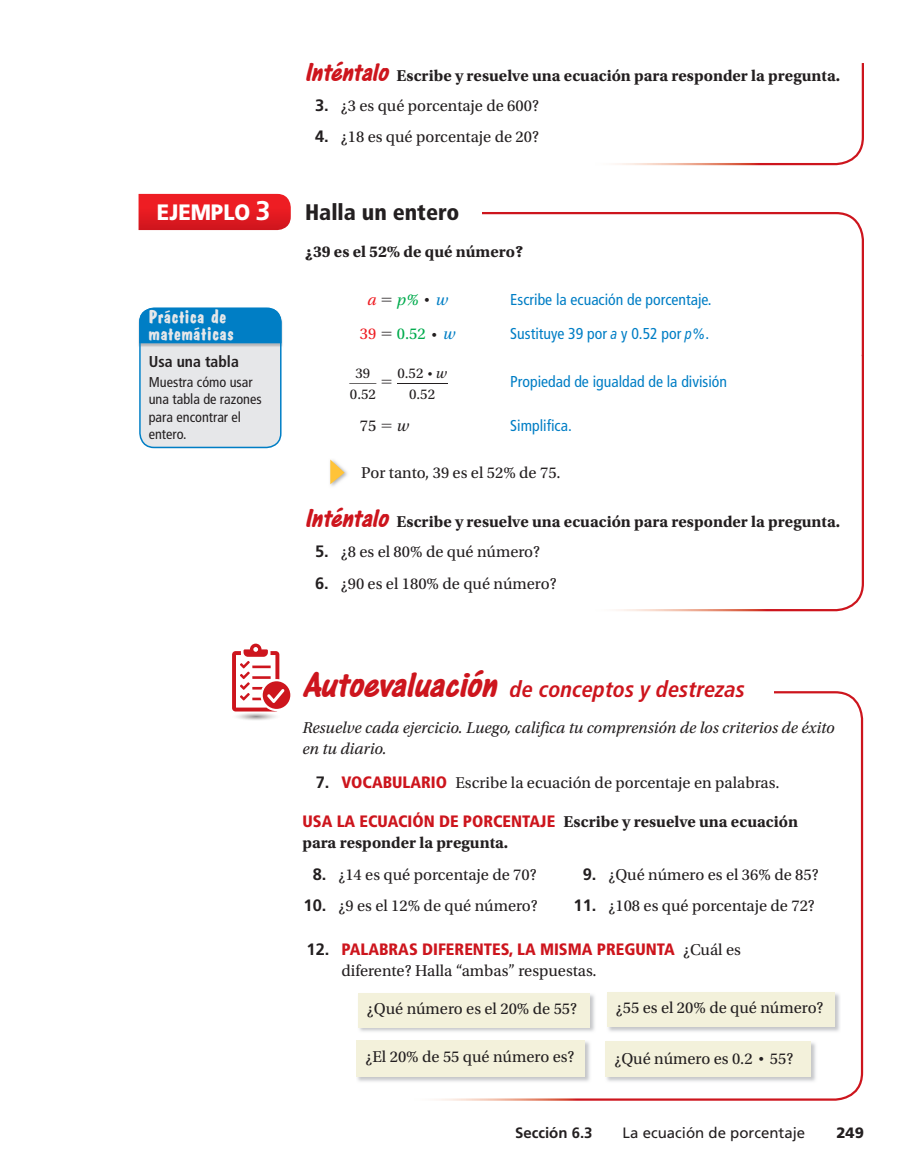
<style>
.page{position:relative;width:918px;height:1175px;background:#fff}
.page>*{position:absolute;margin:0;border:0;box-sizing:border-box;transform-origin:0 0}
.t1{font:italic 700 condensed 22.5px "Frutiger LT Pro";color:#cd151d}
.t2{font:900 condensed 22.5px "Frutiger LT Std";color:#231f20}
.t3{font:900 22.35px "Frutiger LT Std";color:#fff;scale:.91 1}
.t4{font:700 18.75px/16.5px "Dom Casual Std";color:#e6e7e9}
.t5{font:16.5px "Utopia Std";color:#231f20}
.t6{font:700 16.5px/21px "Utopia Std";color:#231f20}
.t7{font:italic 16.5px/21px "Utopia Std";color:#231f20}
.t8{font:900 condensed 16.5px "Frutiger LT Std";color:#cd151d}
.t9{font:16.5px "Utopia Std";color:#00ab4d}
.t10{font:italic 16.5px "Utopia Std";color:#00ab4d}
.t11{font:condensed 15.75px "Frutiger LT Std";color:#007ec5}
.t12{font:700 condensed 15.75px "Frutiger LT Std";color:#231f20}
.t13{font:15px "Frutiger LT Std";color:#231f20}
.t14{font:700 15px "Frutiger LT Std";color:#231f20}
.t15{font:900 15px "Frutiger LT Std";color:#231f20}
.t16{font:14.85px/21.3px "Utopia Std";color:#231f20;text-align:center}
.t17{font:condensed 14.25px/17.2px "Frutiger LT Std";color:#231f20}
.s1{font-family:"One Stroke Script Com";font-style:italic;font-size:27px;color:#cd151d}
.s2{font-family:"Frutiger LT Std";font-weight:700}
.s3{font-weight:700;font-size:27px}
.s4{color:#ee1d23}
.s5{color:#231f20}
.s6{color:#007ec5}
.s7{font-style:italic;color:#007ec5}
.s8{font-family:"Frutiger LT Pro";font-style:italic}
.s9{font-style:italic;font-stretch:normal;font-size:15px}
.s10{font-style:italic}
.s11{font-family:"One Stroke Script Com";font-stretch:normal;font-size:37.5px}
.s12{font-family:"Frutiger LT Std";font-weight:900;font-stretch:condensed;color:#cd151d}
.s13{font-weight:700;font-stretch:normal;color:#231f20}
.s14{font-family:"Utopia Std";font-weight:400;font-stretch:normal;color:#231f20}
</style>
<div class="page">
<svg style="left:615px;top:63px;width:249px;height:103px"></svg>
<svg style="left:482px;top:212px;width:382px;height:140px"></svg>
<svg style="left:616px;top:352px;width:248px;height:260px"></svg>
<svg style="left:139px;top:194px;width:152px;height:36px;background:#e41d24"></svg>
<img style="left:330px;top:470px;width:17px;height:16px">
<svg style="left:330px;top:459px;width:15px;height:25px"></svg>
<svg style="left:434px;top:691px;width:430px;height:410px"></svg>
<img style="left:358px;top:992px;width:238px;height:41px">
<div style="left:358px;top:993px;width:232px;height:34px;background:#f3f1db"></div>
<img style="left:607px;top:991px;width:234px;height:42px">
<div style="left:607px;top:992px;width:227px;height:34px;background:#f3f1db"></div>
<img style="left:356px;top:1040px;width:235px;height:43px">
<div style="left:356px;top:1040px;width:229px;height:36px;background:#f3f1db"></div>
<img style="left:605px;top:1041px;width:212px;height:42px">
<div style="left:605px;top:1041px;width:206px;height:35px;background:#f3f1db"></div>
<svg style="left:220px;top:708px;width:72px;height:16px"></svg>
<svg style="left:232px;top:643px;width:58px;height:68px"></svg>
<div style="left:141px;top:309px;width:139px;height:139px;background:#e6e7e9;border-radius:14px"></div>
<div style="left:139px;top:310px;width:140px;height:33px;background:#007ec5"></div>
<div style="left:139px;top:307px;width:143px;height:141px;border:2px solid #007ec5;border-radius:14px"></div>
<p class="t6" style="left:305px;top:66px;width:537px"><span class="s1">Inténtalo</span> Escribe y resuelve una ecuación para responder la pregunta.</p>
<p class="t5" style="left:315px;top:99px;width:225px"><span class="s2">3.</span> ¿3 es qué porcentaje de 600?</p>
<p class="t5" style="left:315px;top:131px;width:225px"><span class="s2">4.</span> ¿18 es qué porcentaje de 20?</p>
<h2 class="t3" style="left:157px;top:203px;width:126px">EJEMPLO <span class="s3">3</span></h2>
<h1 class="t2" style="left:305px;top:203px;width:156px">Halla un entero</h1>
<p class="t6" style="left:305px;top:242px;width:220px">¿39 es el 52% de qué número?</p>
<p class="t10" style="left:367px;top:293px;width:82px"><span class="s4">a</span> p%<span class="s5">⋅</span><span class="s6">w</span></p>
<p class="t11" style="left:510px;top:293px;width:203px">Escribe la ecuación de porcentaje.</p>
<p class="t9" style="left:360px;top:328px;width:97px"><span class="s4">39</span> 0.52 <span class="s5">⋅</span> <span class="s7">w</span></p>
<p class="t11" style="left:510px;top:328px;width:200px">Sustituye 39 por <span class="s8">a</span> y 0.52 por <span class="s8">p</span><span class="s9">%</span>.</p>
<p class="t16" style="left:350px;top:363px;width:27px">39<br>0.52</p>
<p class="t16" style="left:397px;top:363px;width:51px">0.52 ⋅<span class="s10">w<br></span>0.52</p>
<p class="t11" style="left:510px;top:376px;width:218px">Propiedad de igualdad de la división</p>
<p class="t5" style="left:360px;top:419px;width:51px">75 <span class="s10">w</span></p>
<p class="t11" style="left:510px;top:419px;width:63px">Simplifica.</p>
<p class="t5" style="left:361px;top:467px;width:201px">Por tanto, 39 es el 52% de 75.</p>
<p class="t6" style="left:305px;top:512px;width:537px"><span class="s1">Inténtalo</span> Escribe y resuelve una ecuación para responder la pregunta.</p>
<p class="t5" style="left:315px;top:545px;width:227px"><span class="s2">5.</span> ¿8 es el 80% de qué número?</p>
<p class="t5" style="left:315px;top:577px;width:243px"><span class="s2">6.</span> ¿90 es el 180% de qué número?</p>
<p class="t4" style="left:148px;top:308px;width:87px">Práctica de matemáticas</p>
<p class="t12" style="left:149px;top:355px;width:92px">Usa una tabla</p>
<p class="t17" style="left:149px;top:375px;width:114px">Muestra cómo usar una tabla de razones para encontrar el entero.</p>
<h1 class="t1" style="left:302px;top:676px;width:444px"><span class="s11">Autoevaluación</span> de conceptos y destrezas</h1>
<p class="t7" style="left:302px;top:718px;width:534px">Resuelve cada ejercicio. Luego, califica tu comprensión de los criterios de éxito en tu diario.</p>
<p class="t5" style="left:316px;top:777px;width:465px"><span class="s2">7.</span> <span class="s12">VOCABULARIO</span> Escribe la ecuación de porcentaje en palabras.</p>
<p class="t6" style="left:302px;top:813px;width:497px"><span class="s12">USA LA ECUACIÓN DE PORCENTAJE</span> Escribe y resuelve una ecuación para responder la pregunta.</p>
<p class="t5" style="left:313px;top:868px;width:225px"><span class="s2">8.</span> ¿14 es qué porcentaje de 70?</p>
<p class="t5" style="left:583px;top:868px;width:237px"><span class="s2">9.</span> ¿Qué número es el 36% de 85?</p>
<p class="t5" style="left:304px;top:900px;width:236px"><span class="s2">10.</span> ¿9 es el 12% de qué número?</p>
<p class="t5" style="left:574px;top:900px;width:243px"><span class="s2">11.</span> ¿108 es qué porcentaje de 72?</p>
<p class="t8" style="left:307px;top:942px;width:436px"><span class="s13">12.</span> PALABRAS DIFERENTES, LA MISMA PREGUNTA <span class="s14">¿Cuál es</span></p>
<p class="t5" style="left:341px;top:964px;width:257px">diferente? Halla “ambas” respuestas.</p>
<p class="t5" style="left:367px;top:1002px;width:212px">¿Qué número es el 20% de 55?</p>
<p class="t5" style="left:616px;top:1002px;width:209px">¿55 es el 20% de qué número?</p>
<p class="t5" style="left:365px;top:1051px;width:211px">¿El 20% de 55 qué número es?</p>
<p class="t5" style="left:614px;top:1052px;width:180px">¿Qué número es 0.2 ⋅ 55?</p>
<p class="t14" style="left:515px;top:1126px;width:79px">Sección 6.3</p>
<p class="t13" style="left:623px;top:1126px;width:184px">La ecuación de porcentaje</p>
<p class="t15" style="left:836px;top:1126px;width:29px">249</p>
</div>
